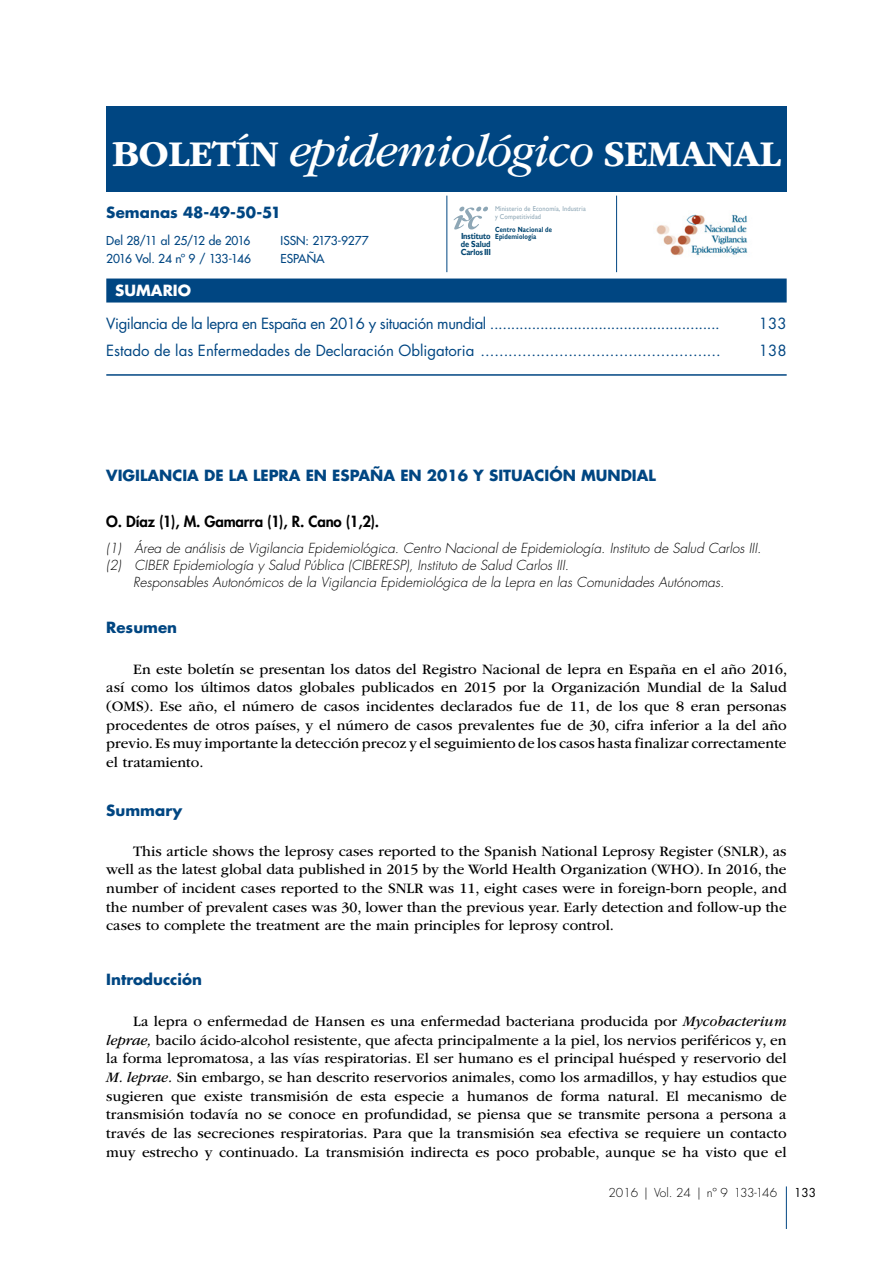
<style>
.page{position:relative;width:893px;height:1263px;background:#fff}
.page>*{position:absolute;margin:0;border:0;box-sizing:border-box;transform-origin:0 0}
.t1{font:700 37.8px "ITC Garamond Std";letter-spacing:-.025em;color:#fff}
.t2{font:15px/18.6px "ITC Garamond Std";color:#000;text-align:justify}
.t3{font:15px "Futura Std";letter-spacing:-.03em;color:#004682}
.t4{font:15px "Futura Std";color:#004682}
.t5{font:700 15px "Futura Std";color:#004682}
.t6{font:800 15px "Futura Std";letter-spacing:-.01em;color:#000}
.t7{font:700 15px "Futura Std";color:#fff}
.t8{font:italic 300 13.5px/17.1px "Futura Std";color:#000}
.t9{font:500 12px/18px "Futura Std";letter-spacing:-.01em;color:#004682}
.t10{font:300 12px "Futura Std";color:#000}
.t11{font:12px "Futura Std";color:#000}
.t12{font:700 8.85px/8.1px "Gill Sans";letter-spacing:-.025em;color:#00446f;scale:.86 1}
.t13{font:700 7.35px/6.9px "Gill Sans";letter-spacing:.025em;color:#00446f;scale:.8 1}
.t14{font:7.05px/7.6px "Gill Sans";letter-spacing:.025em;color:#8ea7b6;scale:.9 1}
.s1{font-weight:400;font-style:italic;font-size:48px}
.s2{font-size:8.85px}
.s3{font-style:italic}
</style>
<div class="page">
<hr style="left:786px;top:1186px;width:1px;height:43px;background:#004682">
<div style="left:106px;top:278px;width:681px;height:24px;background:#004682"></div>
<hr style="left:106px;top:374px;width:681px;height:2px;background:#004682">
<div style="left:106px;top:106px;width:681px;height:85px;background:#004682"></div>
<hr style="left:446px;top:196px;width:1px;height:76px;background:#004682">
<hr style="left:616px;top:196px;width:1px;height:76px;background:#004682">
<svg style="left:454px;top:207px;width:34px;height:23px"></svg>
<img style="left:656px;top:214px;width:92px;height:42px">
<h1 class="t1" style="left:112px;top:132px;width:671px">BOLETÍN <span class="s1">epidemiológico</span> SEMANAL</h1>
<p class="t5" style="left:106px;top:203px;width:176px">Semanas 48-49-50-51</p>
<p class="t9" style="left:106px;top:232px;width:146px">Del 28/11 al 25/12 de 2016<br>2016 Vol. 24 nº 9 / 133-146</p>
<p class="t9" style="left:281px;top:232px;width:89px">ISSN: 2173-9277<br>ESPAÑA</p>
<p class="t14" style="left:495px;top:205px;width:102px">Ministerio de Economía, Industria y Competitividad</p>
<p class="t13" style="left:461px;top:226px;width:115px;text-indent:34px">Centro Nacional de<br><span class="s2">Instituto</span> Epidemiología</p>
<p class="t12" style="left:461px;top:240px;width:37px">de Salud<br>Carlos III</p>
<p class="t7" style="left:115px;top:281px;width:77px">SUMARIO</p>
<p class="t3" style="left:106px;top:314px;width:615px">Vigilancia de la lepra en España en 2016 y situación mundial .......................................................</p>
<p class="t4" style="left:759px;top:314px;width:29px">133</p>
<p class="t4" style="left:106px;top:341px;width:616px">Estado de las Enfermedades de Declaración Obligatoria ....................................................</p>
<p class="t4" style="left:759px;top:341px;width:29px">138</p>
<p class="t5" style="left:106px;top:465px;width:551px">VIGILANCIA DE LA LEPRA EN ESPAÑA EN 2016 Y SITUACIÓN MUNDIAL</p>
<p class="t6" style="left:106px;top:511px;width:274px">O. Díaz (1), M. Gamarra (1), R. Cano (1,2).</p>
<p class="t8" style="left:106px;top:540px;width:657px">(1) Área de análisis de Vigilancia Epidemiológica. Centro Nacional de Epidemiología. Instituto de Salud Carlos III.</p>
<p class="t8" style="left:133px;top:557px;width:593px;text-indent:-27px">(2) CIBER Epidemiología y Salud Pública (CIBERESP), Instituto de Salud Carlos III.<br>Responsables Autonómicos de la Vigilancia Epidemiológica de la Lepra en las Comunidades Autónomas.</p>
<p class="t5" style="left:106px;top:617px;width:72px">Resumen</p>
<p class="t2" style="left:106px;top:660px;width:682px;text-indent:27px">En este boletín se presentan los datos del Registro Nacional de lepra en España en el año 2016, así como los últimos datos globales publicados en 2015 por la Organización Mundial de la Salud (OMS). Ese año, el número de casos incidentes declarados fue de 11, de los que 8 eran personas procedentes de otros países, y el número de casos prevalentes fue de 30, cifra inferior a la del año previo. Es muy importante la detección precoz y el seguimiento de los casos hasta finalizar correctamente el tratamiento.</p>
<p class="t5" style="left:106px;top:800px;width:77px">Summary</p>
<p class="t2" style="left:106px;top:842px;width:682px;text-indent:27px">This article shows the leprosy cases reported to the Spanish National Leprosy Register (SNLR), as well as the latest global data published in 2015 by the World Health Organization (WHO). In 2016, the number of incident cases reported to the SNLR was 11, eight cases were in foreign-born people, and the number of prevalent cases was 30, lower than the previous year. Early detection and follow-up the cases to complete the treatment are the main principles for leprosy control.</p>
<p class="t5" style="left:106px;top:969px;width:97px">Introducción</p>
<p class="t2" style="left:106px;top:1012px;width:682px;text-indent:27px">La lepra o enfermedad de Hansen es una enfermedad bacteriana producida por <span class="s3">Mycobacterium leprae,</span> bacilo ácido-alcohol resistente, que afecta principalmente a la piel, los nervios periféricos y, en la forma lepromatosa, a las vías respiratorias. El ser humano es el principal huésped y reservorio del</p>
<p class="t2" style="left:106px;top:1068px;width:682px"><span class="s3">M. leprae.</span> Sin embargo, se han descrito reservorios animales, como los armadillos, y hay estudios que sugieren que existe transmisión de esta especie a humanos de forma natural. El mecanismo de transmisión todavía no se conoce en profundidad, se piensa que se transmite persona a persona a través de las secreciones respiratorias. Para que la transmisión sea efectiva se requiere un contacto muy estrecho y continuado. La transmisión indirecta es poco probable, aunque se ha visto que el</p>
<p class="t10" style="left:608px;top:1186px;width:170px">2016 | Vol. 24 | nº 9 133-146</p>
<p class="t11" style="left:794px;top:1185px;width:24px">133</p>
</div>
